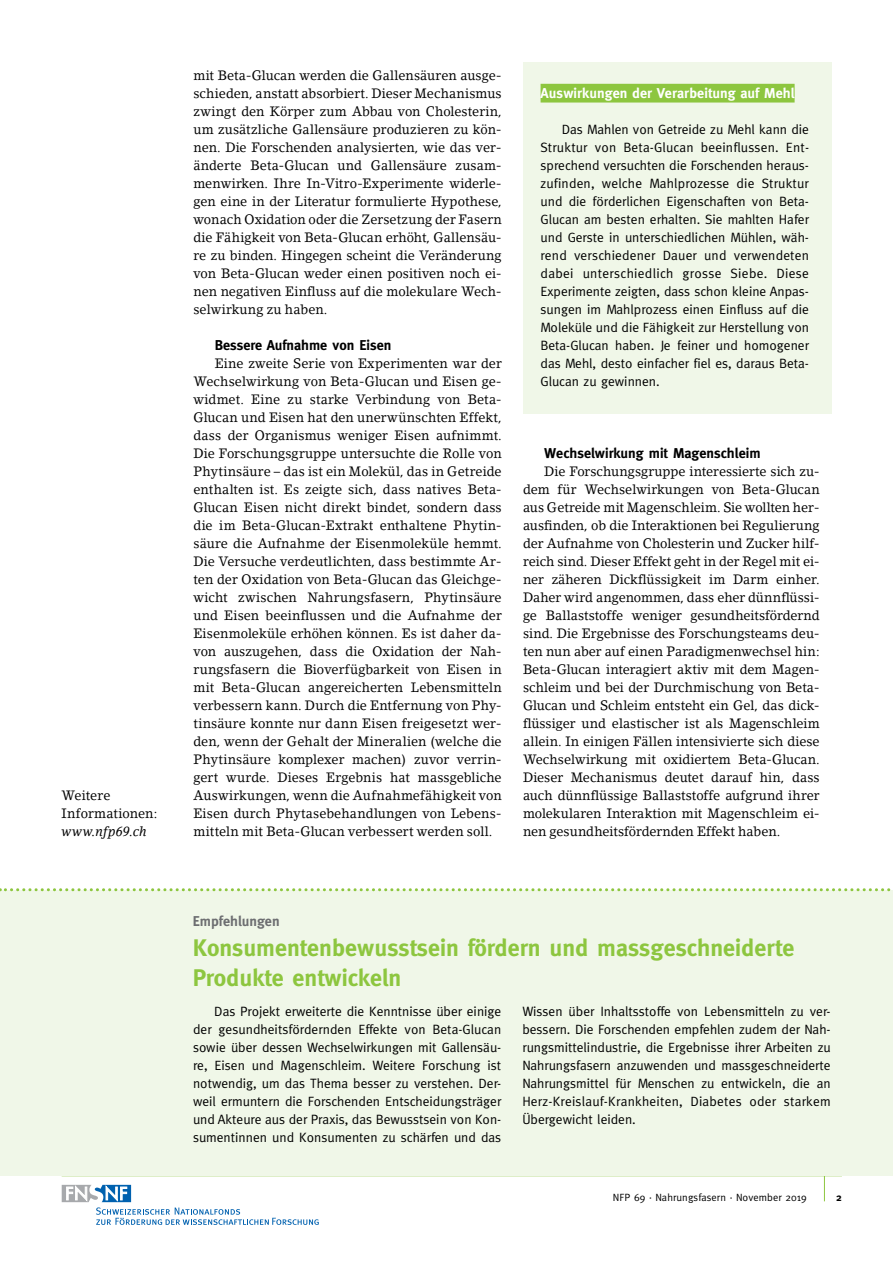
<style>
.page{position:relative;width:893px;height:1263px;background:#fff}
.page>*{position:absolute;margin:0;border:0;box-sizing:border-box;transform-origin:0 0}
.t1{font:700 24px/30px "Meta";color:#8dc63f}
.t2{font:700 14.25px "Meta";color:#000}
.t3{font:700 14.25px "Meta";color:#fff}
.t4{font:700 14.25px "Meta";color:#6d6e71}
.t5{font:13.5px/18px "Lino Letter";color:#000;text-align:justify;scale:.95 1}
.t6{font:13.5px/18px "Meta";color:#000;text-align:justify}
.t7{font:italic 13.5px "Lino Letter";letter-spacing:.02em;color:#000;scale:.95 1}
.t8{font:10.5px "Meta";letter-spacing:.01em;color:#000}
.t9{font:700 10.5px "Meta Plus";color:#000}
</style>
<div class="page">
<hr style="left:62px;top:1175px;width:780px;height:1px;background:#8dc63f">
<svg style="left:824px;top:1175px;width:1px;height:26px"></svg>
<div style="left:61px;top:1184px;width:71px;height:19px;border:2px solid #fff"></div>
<svg style="left:62px;top:1185px;width:257px;height:40px"></svg>
<div style="left:0;top:890px;width:893px;height:285px;background:#f0f7e8"></div>
<svg style="left:0;top:888px;width:891px;height:3px"></svg>
<div style="left:523px;top:62px;width:308px;height:351px;background:#f0f7e8"></div>
<div style="left:541px;top:84px;width:254px;height:19px;background:#8dc63f"></div>
<p class="t5" style="left:62px;top:786px;width:102px">Weitere<br>Informationen:</p>
<p class="t7" style="left:62px;top:823px;width:91px">www.nfp69.ch</p>
<p class="t5" style="left:193px;top:66px;width:326px">mit Beta-Glucan werden die Gallensäuren ausge&shy;schieden, anstatt absorbiert. Dieser Mechanismus zwingt den Körper zum Abbau von Cholesterin, um zusätzliche Gallensäure produzieren zu kön&shy;nen. Die Forschenden analysierten, wie das ver&shy;änderte Beta-Glucan und Gallensäure zusam&shy;menwirken. Ihre In-Vitro-Experimente widerle&shy;gen eine in der Literatur formulierte Hypothese, wonach Oxidation oder die Zersetzung der Fasern die Fähigkeit von Beta-Glucan erhöht, Gallensäu&shy;re zu binden. Hingegen scheint die Veränderung von Beta-Glucan weder einen positiven noch ei&shy;nen negativen Einfluss auf die molekulare Wech&shy;selwirkung zu haben.</p>
<p class="t2" style="left:215px;top:336px;width:178px">Bessere Aufnahme von Eisen</p>
<p class="t5" style="left:193px;top:354px;width:326px;text-indent:21px">Eine zweite Serie von Experimenten war der Wechselwirkung von Beta-Glucan und Eisen ge&shy;widmet. Eine zu starke Verbindung von Beta-Glucan und Eisen hat den unerwünschten Effekt, dass der Organismus weniger Eisen aufnimmt.<br>Die Forschungsgruppe untersuchte die Rolle von Phytinsäure – das ist ein Molekül, das in Getreide enthalten ist. Es zeigte sich, dass natives Beta-Glucan Eisen nicht direkt bindet, sondern dass die im Beta-Glucan-Extrakt enthaltene Phytin&shy;säure die Aufnahme der Eisenmoleküle hemmt.<br>Die Versuche verdeutlichten, dass bestimmte Ar&shy;ten der Oxidation von Beta-Glucan das Gleichge&shy;wicht zwischen Nahrungsfasern, Phytinsäure und Eisen beeinflussen und die Aufnahme der Eisenmoleküle erhöhen können. Es ist daher da&shy;von auszugehen, dass die Oxidation der Nah&shy;rungsfasern die Bioverfügbarkeit von Eisen in mit Beta-Glucan angereicherten Lebensmitteln verbessern kann. Durch die Entfernung von Phy&shy;tinsäure konnte nur dann Eisen freigesetzt wer&shy;den, wenn der Gehalt der Mineralien (welche die Phytinsäure komplexer machen) zuvor verrin&shy;gert wurde. Dieses Ergebnis hat massgebliche Auswirkungen, wenn die Aufnahmefähigkeit von Eisen durch Phytasebehandlungen von Lebens&shy;mitteln mit Beta-Glucan verbessert werden soll.</p>
<p class="t3" style="left:541px;top:84px;width:256px">Auswirkungen der Verarbeitung auf Mehl</p>
<p class="t6" style="left:541px;top:120px;width:270px;text-indent:21px">Das Mahlen von Getreide zu Mehl kann die Struktur von Beta-Glucan beeinflussen. Ent&shy;sprechend versuchten die Forschenden heraus&shy;zufinden, welche Mahlprozesse die Struktur und die förderlichen Eigenschaften von Beta-Glucan am besten erhalten. Sie mahlten Hafer und Gerste in unterschiedlichen Mühlen, wäh&shy;rend verschiedener Dauer und verwendeten dabei unterschiedlich grosse Siebe. Diese Experimente zeigten, dass schon kleine Anpas&shy;sungen im Mahlprozess einen Einfluss auf die Moleküle und die Fähigkeit zur Herstellung von Beta-Glucan haben. Je feiner und homogener das Mehl, desto einfacher fiel es, daraus Beta-Glucan zu gewinnen.</p>
<p class="t2" style="left:544px;top:444px;width:218px">Wechselwirkung mit Magenschleim</p>
<p class="t5" style="left:523px;top:462px;width:314px;text-indent:21px">Die Forschungsgruppe interessierte sich zu&shy;dem für Wechselwirkungen von Beta-Glucan aus Getreide mit Magenschleim. Sie wollten her&shy;ausfinden, ob die Interaktionen bei Regulierung der Aufnahme von Cholesterin und Zucker hilf&shy;reich sind. Dieser Effekt geht in der Regel mit ei&shy;ner zäheren Dickflüssigkeit im Darm einher.<br>Daher wird angenommen, dass eher dünnflüssi&shy;ge Ballaststoffe weniger gesundheitsfördernd sind. Die Ergebnisse des Forschungsteams deu&shy;ten nun aber auf einen Paradigmenwechsel hin:<br>Beta-Glucan interagiert aktiv mit dem Magen&shy;schleim und bei der Durchmischung von Beta-Glucan und Schleim entsteht ein Gel, das dick&shy;flüssiger und elastischer ist als Magenschleim allein. In einigen Fällen intensivierte sich diese Wechselwirkung mit oxidiertem Beta-Glucan.<br>Dieser Mechanismus deutet darauf hin, dass auch dünnflüssige Ballaststoffe aufgrund ihrer molekularen Interaktion mit Magenschleim ei&shy;nen gesundheitsfördernden Effekt haben.</p>
<p class="t4" style="left:193px;top:912px;width:88px">Empfehlungen</p>
<h1 class="t1" style="left:193px;top:932px;width:603px">Konsumentenbewusstsein fördern und massgeschneiderte<br>Produkte entwickeln</h1>
<p class="t6" style="left:193px;top:1002px;width:310px;text-indent:21px">Das Projekt erweiterte die Kenntnisse über einige der gesundheitsfördernden Effekte von Beta-Glucan sowie über dessen Wechselwirkungen mit Gallensäu&shy;re, Eisen und Magenschleim. Weitere Forschung ist notwendig, um das Thema besser zu verstehen. Der&shy;weil ermuntern die Forschenden Entscheidungsträger und Akteure aus der Praxis, das Bewusstsein von Kon&shy;sumentinnen und Konsumenten zu schärfen und das</p>
<p class="t6" style="left:522px;top:1002px;width:310px">Wissen über Inhaltsstoffe von Lebensmitteln zu ver&shy;bessern. Die Forschenden empfehlen zudem der Nah&shy;rungsmittelindustrie, die Ergebnisse ihrer Arbeiten zu Nahrungsfasern anzuwenden und massgeschneiderte Nahrungsmittel für Menschen zu entwickeln, die an Herz-Kreislauf-Krankheiten, Diabetes oder starkem Übergewicht leiden.</p>
<p class="t8" style="left:613px;top:1191px;width:195px">NFP 69 · Nahrungsfasern · November 2019</p>
<p class="t9" style="left:836px;top:1191px;width:7px">2</p>
</div>
